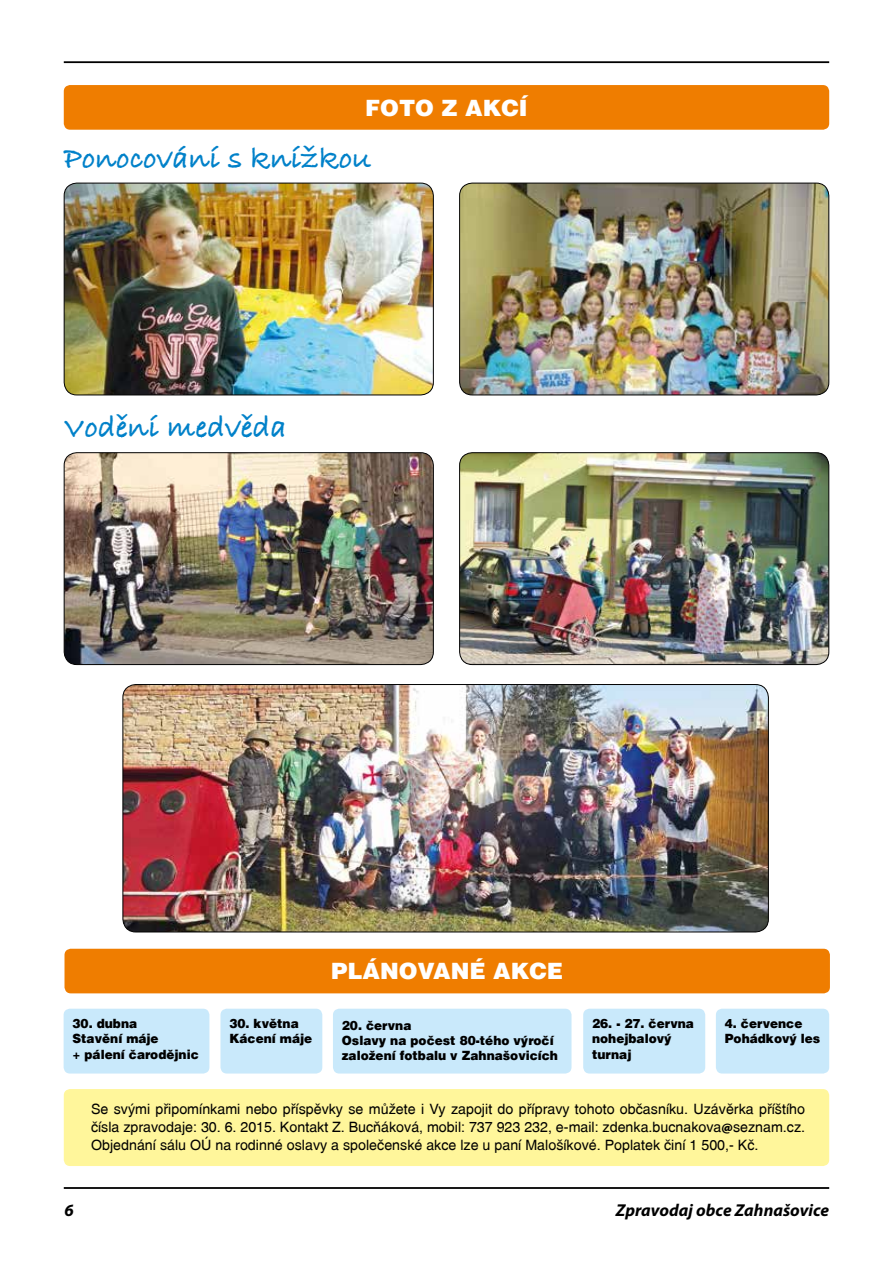
<style>
.page{position:relative;width:893px;height:1263px;background:#fff}
.page>*{position:absolute;margin:0;border:0;box-sizing:border-box;transform-origin:0 0}
.t1{font:31.5px "Bradley Hand ITCTT Bold";color:#0081c9}
.t2{font:900 22.5px "Switzerland";color:#fff}
.t3{font:italic 700 17.25px "Myriad Pro";color:#000}
.t4{font:14.25px/18px "Switzerland";color:#000;text-align:justify}
.t5{font:900 12.75px/15.3px "Switzerland";color:#000;scale:.95 1}
.s1{font-family:"Myriad Pro";font-weight:900;font-style:italic;font-stretch:semi-expanded}
</style>
<div class="page">
<hr style="left:64px;top:61px;width:765px;height:2px;background:#000">
<hr style="left:64px;top:1187px;width:765px;height:2px;background:#000">
<div style="left:64px;top:1089px;width:765px;height:77px;background:#fff69b;border-radius:6px"></div>
<div style="left:64px;top:85px;width:765px;height:45px;background:#ef7d00;border-radius:6px"></div>
<div style="left:65px;top:949px;width:765px;height:44px;background:#ef7d00;border-radius:6px"></div>
<div style="left:64px;top:1009px;width:145px;height:64px;background:#c9e9fb;border-radius:6px"></div>
<div style="left:220px;top:1009px;width:102px;height:64px;background:#c9e9fb;border-radius:6px"></div>
<div style="left:333px;top:1009px;width:238px;height:64px;background:#c9e9fb;border-radius:6px"></div>
<div style="left:583px;top:1009px;width:122px;height:64px;background:#c9e9fb;border-radius:6px"></div>
<div style="left:716px;top:1009px;width:113px;height:64px;background:#c9e9fb;border-radius:6px"></div>
<img style="left:64px;top:183px;width:369px;height:212px">
<div style="left:64px;top:183px;width:370px;height:212px;border:1px solid #000;border-radius:13px"></div>
<img style="left:460px;top:183px;width:369px;height:212px">
<div style="left:459px;top:183px;width:370px;height:212px;border:1px solid #000;border-radius:13px"></div>
<img style="left:64px;top:453px;width:369px;height:211px">
<div style="left:64px;top:452px;width:370px;height:213px;border:1px solid #000;border-radius:13px"></div>
<img style="left:460px;top:453px;width:369px;height:211px">
<div style="left:459px;top:452px;width:370px;height:213px;border:1px solid #000;border-radius:13px"></div>
<img style="left:123px;top:684px;width:645px;height:248px">
<div style="left:123px;top:684px;width:646px;height:248px;border:1px solid #000;border-radius:13px"></div>
<h2 class="t2" style="left:365px;top:94px;width:164px">FOTO Z AKCÍ</h2>
<h1 class="t1" style="left:64px;top:134px;width:309px">Ponocování s knížkou</h1>
<h1 class="t1" style="left:64px;top:403px;width:224px">Vodění medvěda</h1>
<h2 class="t2" style="left:331px;top:958px;width:233px">PLÁNOVANÉ AKCE</h2>
<p class="t5" style="left:73px;top:1016px;width:134px">30. dubna<br>Stavění máje<br>+ pálení čarodějnic</p>
<p class="t5" style="left:229px;top:1016px;width:89px">30. května<br>Kácení máje</p>
<p class="t5" style="left:342px;top:1018px;width:229px">20. června<br>Oslavy na počest 80-tého výročí založení fotbalu v Zahnašovicích</p>
<p class="t5" style="left:592px;top:1016px;width:109px">26. - 27. června nohejbalový turnaj</p>
<p class="t5" style="left:725px;top:1016px;width:102px">4. července<br>Pohádkový les</p>
<p class="t4" style="left:91px;top:1100px;width:716px">Se svými připomínkami nebo příspěvky se můžete i Vy zapojit do přípravy tohoto občasníku. Uzávěrka příštího čísla zpravodaje: 30. 6. 2015. Kontakt Z. Bucňáková, mobil: 737 923 232, e-mail: zdenka.bucnakova<span class="s1">@</span>seznam.cz.<br>Objednání sálu OÚ na rodinné oslavy a společenské akce lze u paní Malošíkové. Poplatek činí 1 500,- Kč.</p>
<p class="t3" style="left:65px;top:1199px;width:11px">6</p>
<p class="t3" style="left:616px;top:1199px;width:215px">Zpravodaj obce Zahnašovice</p>
</div>
